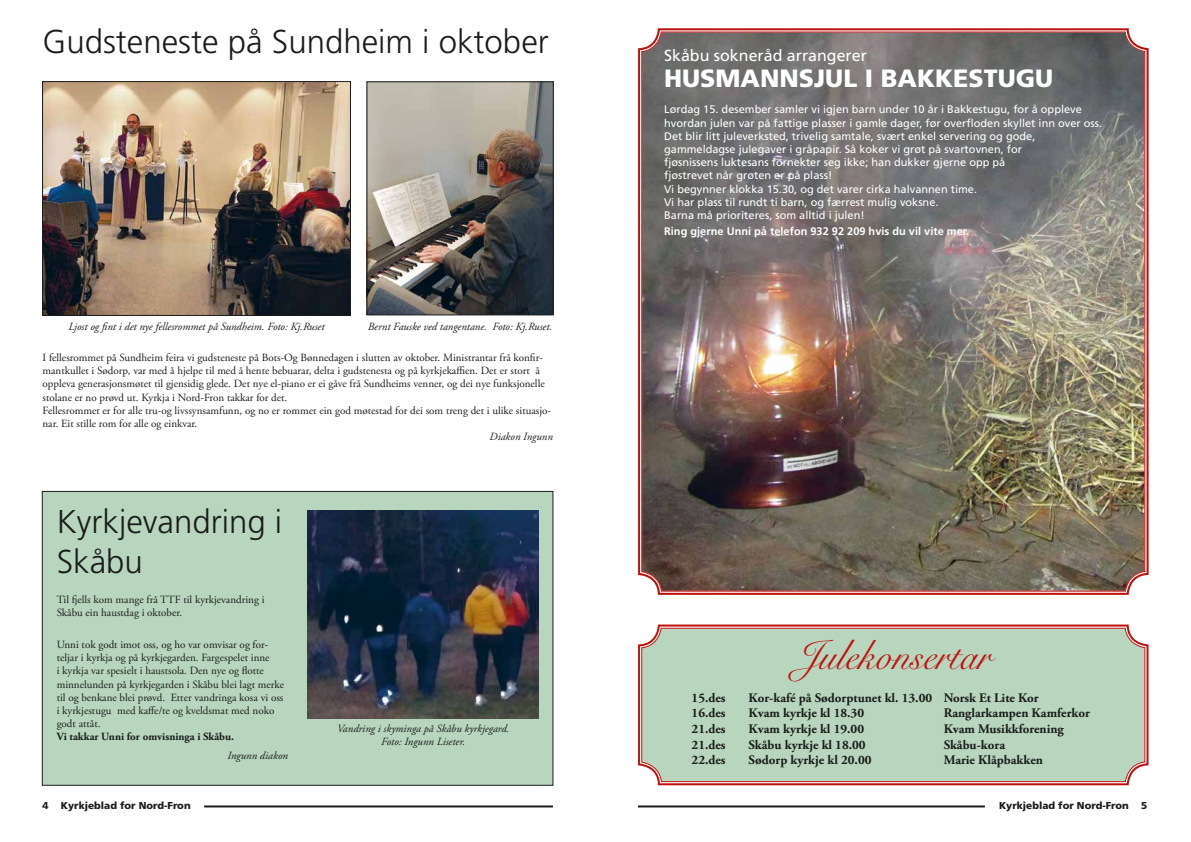
<style>
.page{position:relative;width:1191px;height:842px;background:#fff}
.page>*{position:absolute;margin:0;border:0;box-sizing:border-box;transform-origin:0 0}
.t1{font:42px "Snell Roundhand Script";color:#c0100e;scale:.93 1}
.t2{font:300 33px/39.6px "Frutiger";color:#1b1c1c}
.t3{font:900 25px "Frutiger";color:#feffff}
.t4{font:16px "Frutiger";color:#feffff}
.t5{font:700 13px "Adobe Garamond Pro";color:#1b1c1c}
.t6{font:11px/13.2px "Adobe Garamond Pro";color:#1b1c1c}
.t7{font:11px/13.2px "Frutiger";color:#feffff}
.t8{font:italic 11px/13.2px "Adobe Garamond Pro";color:#1b1c1c;text-align:center}
.t9{font:700 11px "Frutiger";color:#feffff}
.t10{font:700 11px "Adobe Garamond Pro";color:#1b1c1c}
.t11{font:900 10px "Frutiger";color:#1b1c1c}
</style>
<div class="page">
<hr style="left:204px;top:805px;width:349px;height:2px;background:#1b1c1c">
<hr style="left:638px;top:805px;width:347px;height:2px;background:#1b1c1c">
<div style="left:42px;top:491px;width:511px;height:294px;background:#b7d6bd"></div>
<div style="left:42px;top:491px;width:511px;height:294px;border:1px solid #1b1c1c"></div>
<img style="left:369px;top:84px;width:182px;height:229px">
<div style="left:367px;top:82px;width:186px;height:233px;border:1px solid #1b1c1c"></div>
<img style="left:44px;top:83px;width:305px;height:231px">
<div style="left:42px;top:81px;width:309px;height:235px;border:1px solid #1b1c1c"></div>
<img style="left:307px;top:510px;width:232px;height:209px">
<svg style="left:638px;top:624px;width:511px;height:162px;background:#bad0b9"></svg>
<div style="left:641px;top:628px;width:504px;height:154px;border:1px solid #c0100e;border-radius:20px"></div>
<img style="left:638px;top:28px;width:511px;height:567px">
<h2 class="t2" style="left:43px;top:22px;width:508px">Gudsteneste på Sundheim i oktober</h2>
<p class="t8" style="left:68px;top:320px;width:257px">Ljost og fint i det nye fellesrommet på Sundheim. Foto: Kj.Ruset</p>
<p class="t8" style="left:368px;top:320px;width:186px">Bernt Fauske ved tangentane. Foto: Kj.Ruset.</p>
<p class="t6" style="left:43px;top:351px;width:510px">I fellesrommet på Sundheim feira vi gudsteneste på Bots-Og Bønnedagen i slutten av oktober. Ministrantar frå konfir&shy;mantkullet i Sødorp, var med å hjelpe til med å hente bebuarar, delta i gudstenesta og på kyrkjekaffien. Det er stort å oppleva generasjonsmøtet til gjensidig glede. Det nye el-piano er ei gåve frå Sundheims venner, og dei nye funksjonelle stolane er no prøvd ut. Kyrkja i Nord-Fron takkar for det.<br>Fellesrommet er for alle tru-og livssynsamfunn, og no er rommet ein god møtestad for dei som treng det i ulike situasjo&shy;nar. Eit stille rom for alle og einkvar.</p>
<p class="t8" style="left:489px;top:430px;width:65px">Diakon Ingunn</p>
<h2 class="t2" style="left:57px;top:503px;width:227px">Kyrkjevandring i<br>Skåbu</h2>
<p class="t6" style="left:57px;top:593px;width:209px">Til fjells kom mange frå TTF til kyrkjevandring i<br>Skåbu ein haustdag i oktober.</p>
<p class="t6" style="left:57px;top:638px;width:229px">Unni tok godt imot oss, og ho var omvisar og for&shy;teljar i kyrkja og på kyrkjegarden. Fargespelet inne<br>i kyrkja var spesielt i haustsola. Den nye og flotte minnelunden på kyrkjegarden i Skåbu blei lagt merke til og benkane blei prøvd. Etter vandringa kosa vi oss i kyrkjestugu med kaffe/te og kveldsmat med noko godt attåt.</p>
<p class="t10" style="left:57px;top:730px;width:179px">Vi takkar Unni for omvisninga i Skåbu.</p>
<p class="t8" style="left:227px;top:749px;width:62px">Ingunn diakon</p>
<p class="t8" style="left:337px;top:722px;width:174px">Vandring i skyminga på Skåbu kyrkjegard.<br>Foto: Ingunn Liseter.</p>
<h3 class="t4" style="left:664px;top:46px;width:204px">Skåbu sokneråd arrangerer</h3>
<h3 class="t3" style="left:664px;top:63px;width:390px">HUSMANNSJUL I BAKKESTUGU</h3>
<p class="t7" style="left:664px;top:103px;width:439px">Lørdag 15. desember samler vi igjen barn under 10 år i Bakkestugu, for å oppleve hvordan julen var på fattige plasser i gamle dager, før overfloden skyllet inn over oss.<br>Det blir litt juleverksted, trivelig samtale, svært enkel servering og gode, gammeldagse julegaver i gråpapir. Så koker vi grøt på svartovnen, for<br>fjøsnissens luktesans fornekter seg ikke; han dukker gjerne opp på<br>fjøstrevet når grøten er på plass!<br>Vi begynner klokka 15.30, og det varer cirka halvannen time.<br>Vi har plass til rundt ti barn, og færrest mulig voksne.<br>Barna må prioriteres, som alltid i julen!</p>
<p class="t9" style="left:664px;top:225px;width:306px">Ring gjerne Unni på telefon 932 92 209 hvis du vil vite mer.</p>
<h1 class="t1" style="left:796px;top:632px;width:211px">Julekonsertar</h1>
<p class="t5" style="left:691px;top:690px;width:35px">15.des</p>
<p class="t5" style="left:748px;top:690px;width:292px">Kor-kafé på Sødorptunet kl. 13.00 Norsk Et Lite Kor</p>
<p class="t5" style="left:691px;top:706px;width:35px">16.des</p>
<p class="t5" style="left:748px;top:706px;width:117px">Kvam kyrkje kl 18.30</p>
<p class="t5" style="left:943px;top:706px;width:148px">Ranglarkampen Kamferkor</p>
<p class="t5" style="left:691px;top:721px;width:35px">21.des</p>
<p class="t5" style="left:748px;top:721px;width:117px">Kvam kyrkje kl 19.00</p>
<p class="t5" style="left:943px;top:721px;width:122px">Kvam Musikkforening</p>
<p class="t5" style="left:691px;top:737px;width:35px">21.des</p>
<p class="t5" style="left:748px;top:737px;width:119px">Skåbu kyrkje kl 18.00</p>
<p class="t5" style="left:943px;top:737px;width:63px">Skåbu-kora</p>
<p class="t5" style="left:691px;top:752px;width:35px">22.des</p>
<p class="t5" style="left:748px;top:752px;width:124px">Sødorp kyrkje kl 20.00</p>
<p class="t5" style="left:943px;top:752px;width:101px">Marie Klåpbakken</p>
<p class="t11" style="left:43px;top:799px;width:150px">4 Kyrkjeblad for Nord-Fron</p>
<p class="t11" style="left:999px;top:799px;width:150px">Kyrkjeblad for Nord-Fron 5</p>
</div>
